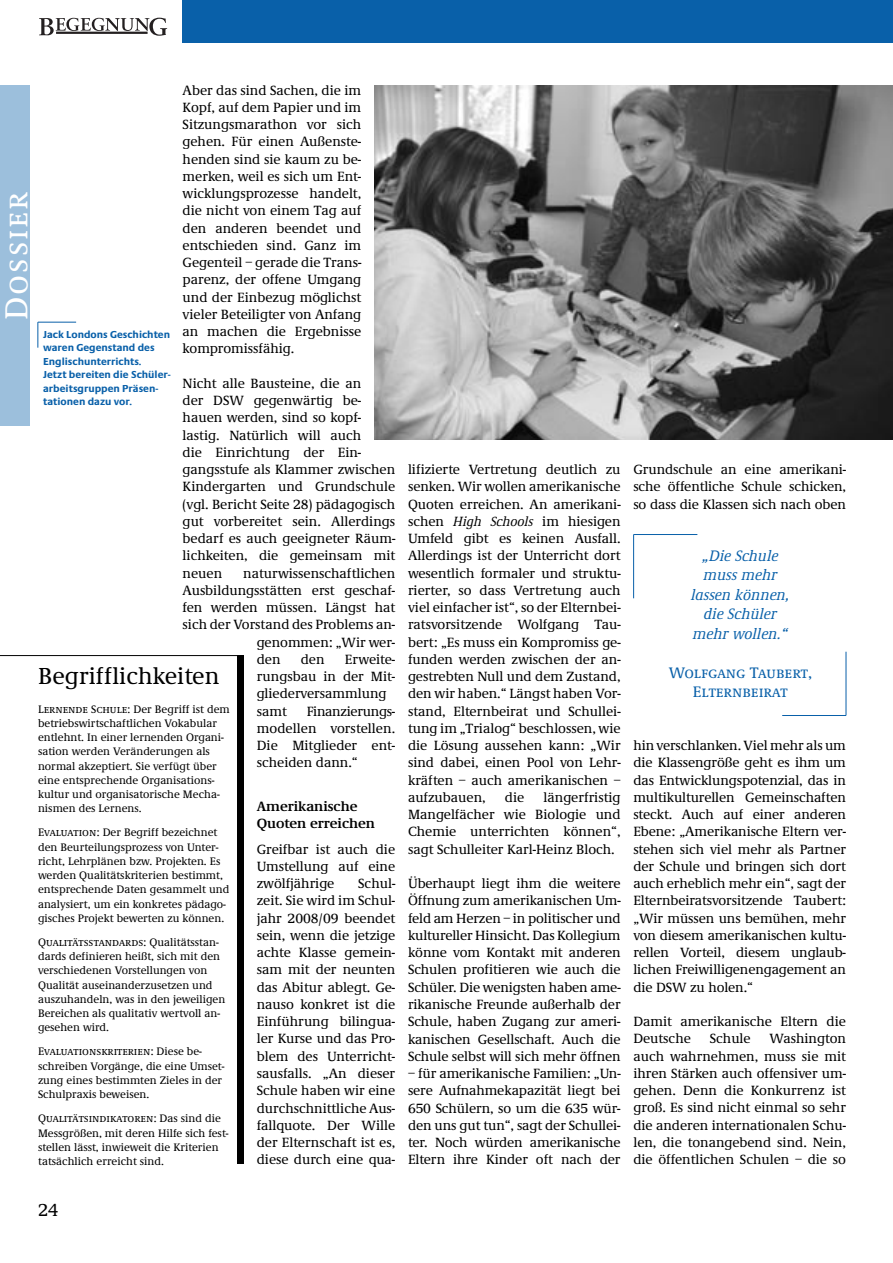
<style>
.page{position:relative;width:893px;height:1263px;background:#fff}
.page>*{position:absolute;margin:0;border:0;box-sizing:border-box;transform-origin:0 0}
.t1{font:33px "Demos EF Medium SC";letter-spacing:.055em;color:#fff}
.t2{font:500 24px "Demos EF";color:#000}
.t3{font:500 18px "Demos EF";color:#000}
.t4{font:italic 500 15.75px/19.5px "Demos EF";color:#0960a9;text-align:center}
.t5{font:15.75px/19.5px "Demos EF Medium SC";color:#0960a9;text-align:center}
.t6{font:500 13.8px/17.2px "Demos EF";letter-spacing:-.005em;color:#000;text-align:justify}
.t7{font:600 13.8px/17.2px "Demos EF";letter-spacing:-.005em;color:#000}
.t8{font:500 11.25px/14.2px "Demos EF";color:#000}
.t9{font:11.25px "Demos EF Medium SC";color:#000}
.t10{font:700 10.5px/13.5px "Praxis EF";color:#0960a9}
.s1{font-family:"Demos EF Medium SC";font-weight:400}
.s2{font-family:"Demos EF";font-weight:500}
.s3{font-style:italic}
</style>
<div class="page">
<div style="left:183px;top:1px;width:710px;height:42px;background:#0960a9"></div>
<svg style="left:39px;top:18px;width:128px;height:18px"></svg>
<hr style="left:56px;top:32px;width:92px;height:2px;background:#231f20">
<div style="left:0;top:86px;width:30px;height:340px;background:#9cbfdc"></div>
<img style="left:374px;top:86px;width:519px;height:354px">
<hr style="left:0;top:655px;width:243px;height:1px;background:#000">
<div style="left:238px;top:655px;width:6px;height:509px;background:#000"></div>
<hr style="left:633px;top:534px;width:1px;height:64px;background:#0960a9">
<hr style="left:634px;top:534px;width:63px;height:1px;background:#0960a9">
<hr style="left:846px;top:652px;width:1px;height:63px;background:#0960a9">
<hr style="left:782px;top:715px;width:64px;height:1px;background:#0960a9">
<hr style="left:38px;top:322px;width:38px;height:1px;background:#0960a9">
<svg style="left:38px;top:322px;width:1px;height:26px"></svg>
<h1 class="t1" style="left:-1px;top:320px;width:129px;rotate:-90deg">Dossier</h1>
<p class="t6" style="left:183px;top:82px;width:180px">Aber das sind Sachen, die im Kopf, auf dem Papier und im Sitzungsmarathon vor sich gehen. Für einen Außenste&shy;henden sind sie kaum zu be&shy;merken, weil es sich um Ent&shy;wicklungsprozesse handelt, die nicht von einem Tag auf den anderen beendet und entschieden sind. Ganz im Gegenteil – gerade die Trans&shy;parenz, der offene Umgang und der Einbezug möglichst vieler Beteiligter von Anfang an machen die Ergebnisse kompromissfähig.</p>
<p class="t6" style="left:183px;top:375px;width:214px;text-align:left">Nicht alle Bausteine, die an<br>der DSW gegenwärtig be&shy;hauen werden, sind so kopf&shy;lastig. Natürlich will auch<br>die Einrichtung der Ein&shy;gangsstufe als Klammer zwischen<br>Kindergarten und Grundschule (vgl. Bericht Seite 28) pädagogisch gut vorbereitet sein. Allerdings bedarf es auch geeigneter Räum&shy;lichkeiten, die gemeinsam mit neuen</p>
<p class="t10" style="left:43px;top:328px;width:129px">Jack Londons Geschichten waren Gegenstand des<br>Englischunterrichts.<br>Jetzt bereiten die Schüler&shy;arbeitsgruppen Präsen&shy;tationen dazu vor.</p>
<p class="t6" style="left:243px;top:565px;width:154px">naturwissenschaftlichen</p>
<p class="t6" style="left:183px;top:582px;width:214px">Ausbildungsstätten erst geschaf-</p>
<p class="t6" style="left:183px;top:599px;width:214px">fen werden müssen. Längst hat</p>
<p class="t6" style="left:183px;top:617px;width:214px">sich der Vorstand des Problems an-</p>
<p class="t6" style="left:257px;top:634px;width:140px">genommen: „Wir wer-</p>
<p class="t6" style="left:257px;top:651px;width:25px">den</p>
<p class="t6" style="left:301px;top:651px;width:25px">den</p>
<p class="t6" style="left:257px;top:651px;width:140px;text-align:left;text-indent:88px">Erweite&shy;rungsbau in der Mit&shy;gliederversammlung samt</p>
<h2 class="t2" style="left:38px;top:663px;width:183px">Begrifflichkeiten</h2>
<p class="t8" style="left:38px;top:702px;width:193px"><span class="s1">Lernende Schule</span>: Der Begriff ist dem betriebswirtschaftlichen Vokabular entlehnt. In einer lernenden Organi&shy;sation werden Veränderungen als normal akzeptiert. Sie verfügt über eine entsprechende Organisations&shy;kultur und organisatorische Mecha&shy;nismen des Lernens.</p>
<p class="t8" style="left:38px;top:826px;width:193px"><span class="s1">Evaluation:</span> Der Begriff bezeichnet den Beurteilungsprozess von Unter&shy;richt, Lehrplänen bzw. Projekten. Es werden Qualitätskriterien bestimmt, entsprechende Daten gesammelt und analysiert, um ein konkretes pädago&shy;gisches Projekt bewerten zu können.</p>
<p class="t9" style="left:38px;top:936px;width:182px">Qualitätsstandards: <span class="s2">Qualitätsstan-</span></p>
<p class="t8" style="left:38px;top:950px;width:189px">dards definieren heißt, sich mit den verschiedenen Vorstellungen von<br>Qualität auseinanderzusetzen und auszuhandeln, was in den jeweiligen<br>Bereichen als qualitativ wertvoll an&shy;gesehen wird.</p>
<p class="t9" style="left:38px;top:1046px;width:165px">Evaluationskriterien: <span class="s2">Diese be-</span></p>
<p class="t8" style="left:38px;top:1059px;width:188px">schreiben Vorgänge, die eine Umset&shy;zung eines bestimmten Zieles in der<br>Schulpraxis beweisen.</p>
<p class="t9" style="left:38px;top:1112px;width:184px">Qualitätsindikatoren: <span class="s2">Das sind die</span></p>
<p class="t8" style="left:38px;top:1126px;width:192px">Messgrößen, mit deren Hilfe sich fest&shy;stellen lässt, inwieweit die Kriterien tatsächlich erreicht sind.</p>
<p class="t6" style="left:257px;top:703px;width:140px;text-indent:50px">Finanzierungs&shy;modellen vorstellen.<br>Die Mitglieder ent&shy;scheiden dann.“</p>
<p class="t7" style="left:257px;top:798px;width:120px">Amerikanische<br>Quoten erreichen</p>
<p class="t6" style="left:257px;top:841px;width:140px">Greifbar ist auch die Umstellung auf eine zwölfjährige</p>
<p class="t6" style="left:257px;top:875px;width:140px;text-indent:101px">Schul&shy;zeit. Sie wird im Schul&shy;jahr 2008/09 beendet sein, wenn die jetzige achte Klasse gemein&shy;sam mit der neunten das Abitur ablegt. Ge&shy;nauso konkret ist die Einführung bilingua&shy;ler Kurse und das Pro&shy;blem des Unterricht&shy;sausfalls. „An dieser Schule haben wir eine durchschnittliche Aus&shy;fallquote. Der Wille der Elternschaft ist es, diese durch eine qua-</p>
<p class="t6" style="left:408px;top:461px;width:214px">lifizierte Vertretung deutlich zu senken. Wir wollen amerikanische Quoten erreichen. An amerikani&shy;schen <span class="s3">High Schools</span> im hiesigen Umfeld gibt es keinen Ausfall.<br>Allerdings ist der Unterricht dort wesentlich formaler und struktu&shy;rierter, so dass Vertretung auch viel einfacher ist“, so der Elternbei&shy;ratsvorsitzende Wolfgang Tau&shy;bert: „Es muss ein Kompromiss ge&shy;funden werden zwischen der an&shy;gestrebten Null und dem Zustand, den wir haben.“ Längst haben Vor&shy;stand, Elternbeirat und Schullei&shy;tung im „Trialog“ beschlossen, wie die Lösung aussehen kann: „Wir sind dabei, einen Pool von Lehr&shy;kräften – auch amerikanischen – aufzubauen,</p>
<p class="t6" style="left:408px;top:789px;width:214px;text-indent:136px">längerfristig Mangelfächer wie Biologie und Chemie unterrichten können“, sagt Schulleiter Karl-Heinz Bloch.</p>
<p class="t6" style="left:408px;top:875px;width:214px">Überhaupt liegt ihm die weitere Öffnung zum amerikanischen Um&shy;feld am Herzen – in politischer und kultureller Hinsicht. Das Kollegium könne vom Kontakt mit anderen Schulen profitieren wie auch die Schüler. Die wenigsten haben ame&shy;rikanische Freunde außerhalb der Schule, haben Zugang zur ameri&shy;kanischen Gesellschaft. Auch die Schule selbst will sich mehr öffnen</p>
<p class="t6" style="left:408px;top:1065px;width:214px">– für amerikanische Familien: „Un&shy;sere Aufnahmekapazität liegt bei 650 Schülern, so um die 635 wür&shy;den uns gut tun“, sagt der Schullei&shy;ter. Noch würden amerikanische Eltern ihre Kinder oft nach der</p>
<p class="t6" style="left:505px;top:789px;width:21px">die</p>
<p class="t6" style="left:633px;top:461px;width:214px">Grundschule an eine amerikani&shy;sche öffentliche Schule schicken, so dass die Klassen sich nach oben</p>
<p class="t4" style="left:691px;top:546px;width:100px">„Die Schule muss mehr lassen können, die Schüler mehr wollen.“</p>
<p class="t5" style="left:669px;top:663px;width:145px">Wolfgang Taubert,<br>Elternbeirat</p>
<p class="t6" style="left:633px;top:737px;width:214px">hin verschlanken. Viel mehr als um die Klassengröße geht es ihm um das Entwicklungspotenzial, das in multikulturellen Gemeinschaften steckt. Auch auf einer anderen Ebene: „Amerikanische Eltern ver&shy;stehen sich viel mehr als Partner der Schule und bringen sich dort auch erheblich mehr ein“, sagt der Elternbeiratsvorsitzende Taubert: „Wir müssen uns bemühen, mehr von diesem amerikanischen kultu&shy;rellen Vorteil, diesem unglaub&shy;lichen Freiwilligenengagement an die DSW zu holen.“</p>
<p class="t6" style="left:633px;top:1013px;width:214px">Damit amerikanische Eltern die<br>Deutsche</p>
<p class="t6" style="left:633px;top:1031px;width:214px;text-indent:136px">Washington auch wahrnehmen, muss sie mit ihren Stärken auch offensiver um&shy;gehen. Denn die Konkurrenz ist groß. Es sind nicht einmal so sehr die anderen internationalen Schu&shy;len, die tonangebend sind. Nein, die öffentlichen Schulen – die so</p>
<p class="t6" style="left:710px;top:1031px;width:42px">Schule</p>
<h3 class="t3" style="left:38px;top:1200px;width:22px">24</h3>
</div>
